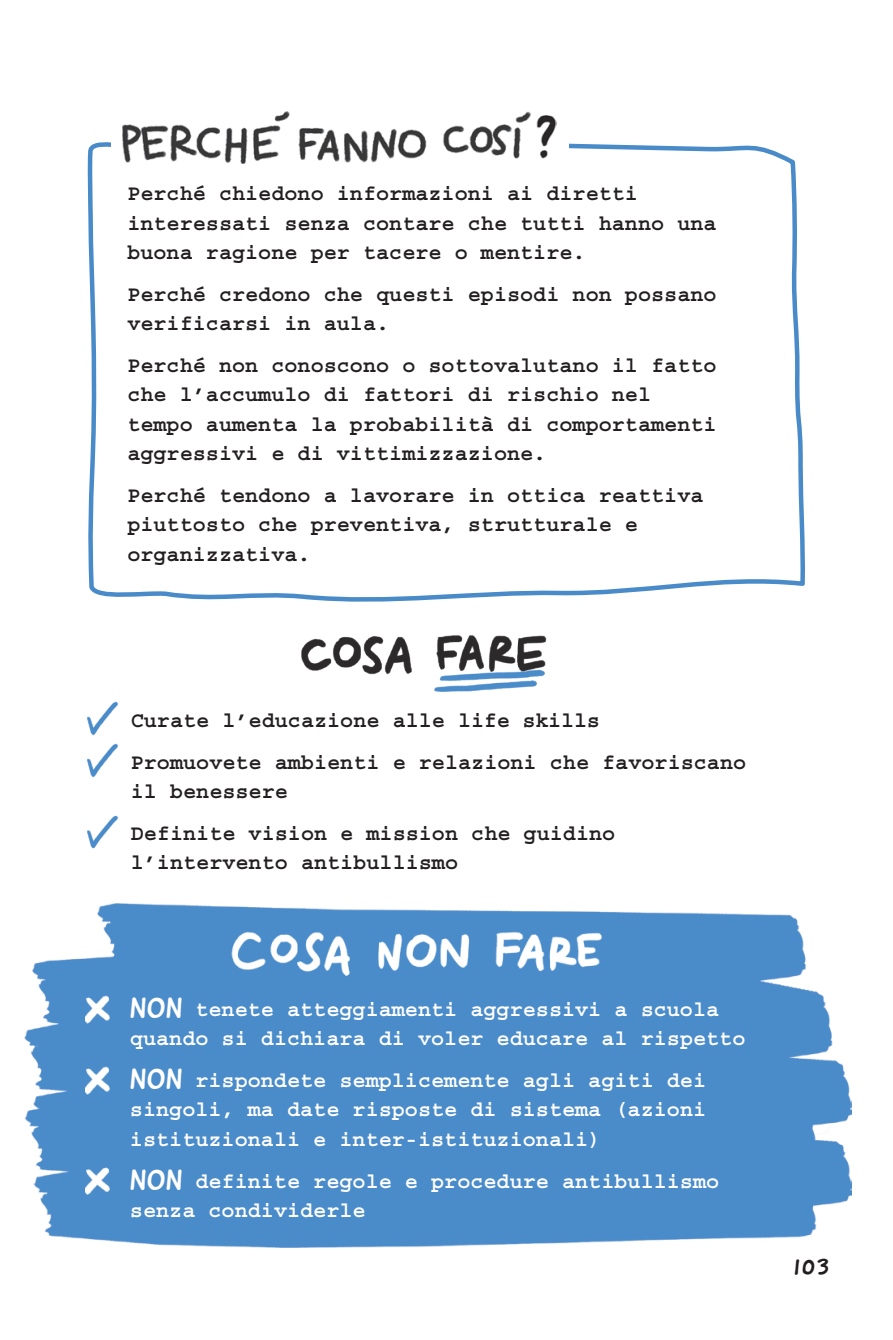
<style>
.page{position:relative;width:893px;height:1340px;background:#fff}
.page>*{position:absolute;margin:0;border:0;box-sizing:border-box;transform-origin:0 0}
.t1{font:24.75px "Good Dog New";color:#231f20}
.t2{font:700 21.82px/29.2px "Courier Std";color:#231f20}
.t3{font:700 21.82px/29.2px "Courier Std";color:#fff}
.s1{font-family:"Good Dog New";font-weight:400;font-size:29.25px}
</style>
<div class="page">
<img style="left:25px;top:903px;width:826px;height:344px">
<img style="left:227px;top:915px;width:401px;height:66px">
<img style="left:85px;top:990px;width:30px;height:38px">
<img style="left:85px;top:1062px;width:30px;height:37px">
<img style="left:85px;top:1162px;width:30px;height:38px">
<svg style="left:87px;top:142px;width:718px;height:460px"></svg>
<img style="left:301px;top:635px;width:246px;height:40px">
<img style="left:429px;top:667px;width:118px;height:25px">
<svg style="left:87px;top:701px;width:31px;height:77px"></svg>
<img style="left:87px;top:815px;width:31px;height:34px">
<div style="left:111px;top:111px;width:458px;height:53px;background:#fff"></div>
<img style="left:122px;top:111px;width:435px;height:53px">
<p class="t2" style="left:127px;top:179px;width:591px">Perché chiedono informazioni ai diretti interessati senza contare che tutti hanno una buona ragione per tacere o mentire.</p>
<p class="t2" style="left:127px;top:280px;width:591px">Perché credono che questi episodi non possano verificarsi in aula.</p>
<p class="t2" style="left:127px;top:351px;width:591px">Perché non conoscono o sottovalutano il fatto che l’accumulo di fattori di rischio nel tempo aumenta la probabilità di comportamenti aggressivi e di vittimizzazione.</p>
<p class="t2" style="left:127px;top:481px;width:578px">Perché tendono a lavorare in ottica reattiva piuttosto che preventiva, strutturale e organizzativa.</p>
<p class="t2" style="left:131px;top:699px;width:617px;line-height:42.1px">Curate l’educazione alle life skills<br>Promuovete ambienti e relazioni che favoriscano</p>
<p class="t2" style="left:131px;top:770px;width:486px;line-height:42.1px">il benessere<br>Definite vision e mission che guidino</p>
<p class="t2" style="left:131px;top:848px;width:329px">l’intervento antibullismo</p>
<p class="t3" style="left:130px;top:994px;width:617px"><span class="s1">NON</span> tenete atteggiamenti aggressivi a scuola quando si dichiara di voler educare al rispetto</p>
<p class="t3" style="left:130px;top:1065px;width:578px;text-align:justify"><span class="s1">NON</span> rispondete semplicemente agli agiti dei singoli, ma date risposte di sistema (azioni istituzionali e inter-istituzionali)</p>
<p class="t3" style="left:130px;top:1166px;width:591px"><span class="s1">NON</span> definite regole e procedure antibullismo senza condividerle</p>
<p class="t1" style="left:794px;top:1249px;width:37px">103</p>
</div>
